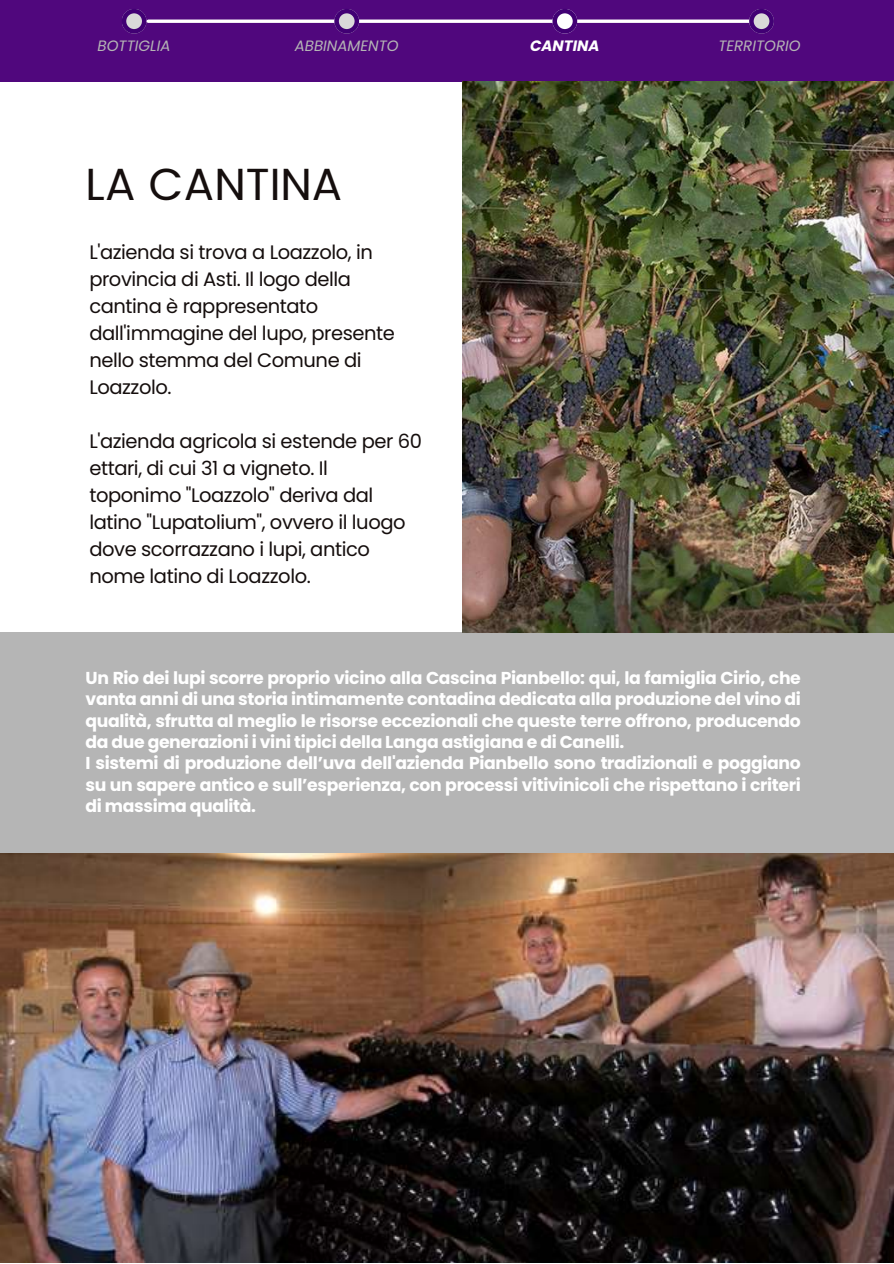
<style>
.page{position:relative;width:894px;height:1264px;background:#fff}
.page>*{position:absolute;margin:0;border:0;box-sizing:border-box;transform-origin:0 0}
.t1{font:45px "Poppins";letter-spacing:-.005em;color:#150e0d}
.t2{font:19.5px/27px "Poppins";letter-spacing:-.02em;color:#150e0d}
.t3{font:700 17.25px/21.3px "Poppins";letter-spacing:-.02em;color:#fff}
.t4{font:italic 15px "Poppins";color:#b5b5b5}
.t5{font:italic 700 15px "Poppins";color:#fff}
</style>
<div class="page">
<img style="left:0;top:853px;width:893px;height:409px">
<div style="left:0;top:632px;width:893px;height:221px;background:#b5b5b5"></div>
<div style="left:0;top:0;width:893px;height:82px;background:#50077d"></div>
<svg style="left:122px;top:9px;width:24px;height:25px"></svg>
<hr style="left:148px;top:20px;width:611px;height:3px;background:#fff">
<svg style="left:334px;top:9px;width:25px;height:25px"></svg>
<svg style="left:552px;top:9px;width:25px;height:25px"></svg>
<svg style="left:749px;top:9px;width:24px;height:25px"></svg>
<img style="left:462px;top:82px;width:431px;height:550px">
<p class="t4" style="left:98px;top:35px;width:74px">BOTTIGLIA</p>
<p class="t4" style="left:294px;top:35px;width:105px">ABBINAMENTO</p>
<p class="t5" style="left:530px;top:35px;width:71px">CANTINA</p>
<p class="t4" style="left:718px;top:35px;width:84px">TERRITORIO</p>
<h1 class="t1" style="left:86px;top:158px;width:258px">LA CANTINA</h1>
<p class="t2" style="left:89px;top:239px;width:307px">L'azienda si trova a Loazzolo, in provincia di Asti. Il logo della cantina è rappresentato dall'immagine del lupo, presente nello stemma del Comune di<br>Loazzolo.</p>
<p class="t2" style="left:89px;top:428px;width:334px">L'azienda agricola si estende per 60 ettari, di cui 31 a vigneto. Il toponimo "Loazzolo" deriva dal latino "Lupatolium", ovvero il luogo dove scorrazzano i lupi, antico nome latino di Loazzolo.</p>
<p class="t3" style="left:86px;top:667px;width:716px">Un Rio dei lupi scorre proprio vicino alla Cascina Pianbello: qui, la famiglia Cirio, che vanta anni di una storia intimamente contadina dedicata alla produzione del vino di qualità, sfrutta al meglio le risorse eccezionali che queste terre offrono, producendo da due generazioni i vini tipici della Langa astigiana e di Canelli.<br>I sistemi di produzione dell’uva dell'azienda Pianbello sono tradizionali e poggiano su un sapere antico e sull’esperienza, con processi vitivinicoli che rispettano i criteri di massima qualità.</p>
</div>
